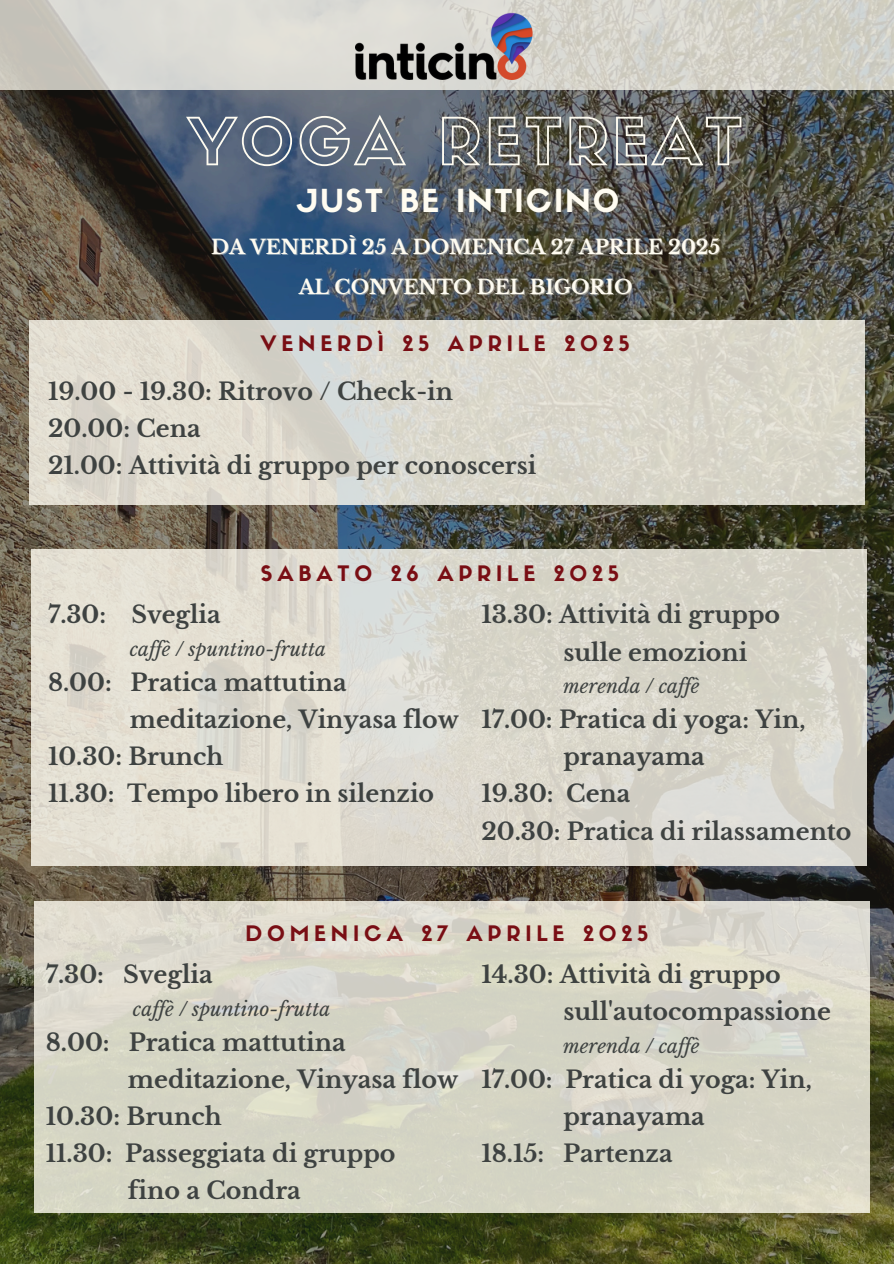
<style>
.page{position:relative;width:894px;height:1264px;background:#fff}
.page>*{position:absolute;margin:0;border:0;box-sizing:border-box;transform-origin:0 0}
.t1{font:62.7px "Sifonn Basic Outline";letter-spacing:.06em;color:#fffcf1}
.t2{font:31.2px "Sifonn Basic";letter-spacing:.06em;color:#fffcf1}
.t3{font:700 23.7px/37.2px "Libre Baskerville";color:#3e4241}
.t4{font:21px "Sifonn Basic";letter-spacing:.23em;color:#790e14}
.t5{font:700 19.65px "Libre Baskerville";color:#fffcf1}
.t6{font:italic 19.2px "Libre Baskerville";color:#3e4241}
</style>
<div class="page">
<img style="left:0;top:89px;width:893px;height:1174px">
<div style="left:29px;top:320px;width:835px;height:185px;background:linear-gradient(to right,#dfdcd1,#d8d6ca)"></div>
<div style="left:31px;top:550px;width:835px;height:316px;background:#dddacf"></div>
<div style="left:34px;top:901px;width:835px;height:311px;background:linear-gradient(to bottom,#dddacd,#d4d4c3)"></div>
<svg style="left:0;top:0;width:893px;height:89px;background:#d5d4cc"></svg>
<img style="left:355px;top:9px;width:181px;height:71px">
<p class="t1" style="left:188px;top:117px;width:555px">YOGA RETREAT</p>
<p class="t2" style="left:297px;top:188px;width:323px">JUST BE INTICINO</p>
<h1 class="t5" style="left:211px;top:235px;width:510px">DA VENERDÌ 25 A DOMENICA 27 APRILE 2025</h1>
<p class="t5" style="left:298px;top:275px;width:335px">AL CONVENTO DEL BIGORIO</p>
<p class="t4" style="left:260px;top:335px;width:370px">VENERDÌ 25 APRILE 2025</p>
<p class="t3" style="left:48px;top:373px;width:489px">19.00 - 19.30: Ritrovo / Check-in<br>20.00: Cena<br>21.00: Attività di gruppo per conoscersi</p>
<p class="t4" style="left:261px;top:565px;width:359px">SABATO 26 APRILE 2025</p>
<h2 class="t3" style="left:48px;top:596px;width:174px">7.30: Sveglia</h2>
<h2 class="t6" style="left:130px;top:637px;width:198px">caf è / spuntino-frutta</h2>
<h2 class="t3" style="left:48px;top:664px;width:300px">8.00: Pratica mattutina</h2>
<h2 class="t3" style="left:130px;top:701px;width:330px">meditazione, Vinyasa flow</h2>
<h2 class="t3" style="left:48px;top:738px;width:177px">10.30: Brunch</h2>
<h2 class="t3" style="left:48px;top:775px;width:387px">11.30: Tempo libero in silenzio</h2>
<p class="t3" style="left:563px;top:596px;width:218px;text-indent:-82px">13.30: Attività di gruppo sulle emozioni</p>
<p class="t6" style="left:563px;top:674px;width:138px">merenda / caf è</p>
<p class="t3" style="left:481px;top:701px;width:325px">17.00: Pratica di yoga: Yin,</p>
<p class="t3" style="left:563px;top:738px;width:143px">pranayama</p>
<p class="t3" style="left:481px;top:775px;width:150px">19.30: Cena</p>
<p class="t3" style="left:481px;top:812px;width:371px">20.30: Pratica di rilassamento</p>
<p class="t4" style="left:245px;top:925px;width:404px">DOMENICA 27 APRILE 2025</p>
<h3 class="t3" style="left:46px;top:956px;width:168px">7.30: Sveglia</h3>
<h3 class="t6" style="left:133px;top:997px;width:199px">caf è / spuntino-frutta</h3>
<h3 class="t3" style="left:46px;top:1023px;width:301px">8.00: Pratica mattutina</h3>
<h3 class="t3" style="left:128px;top:1060px;width:332px">meditazione, Vinyasa flow</h3>
<h3 class="t3" style="left:46px;top:1097px;width:177px">10.30: Brunch</h3>
<h3 class="t3" style="left:46px;top:1134px;width:351px">11.30: Passeggiata di gruppo</h3>
<h3 class="t3" style="left:128px;top:1172px;width:174px">fino a Condra</h3>
<h3 class="t3" style="left:563px;top:956px;width:269px;text-indent:-82px">14.30: Attività di gruppo sull'autocompassione</h3>
<h3 class="t6" style="left:563px;top:1034px;width:138px">merenda / caf è</h3>
<h3 class="t3" style="left:481px;top:1060px;width:332px">17.00: Pratica di yoga: Yin,</h3>
<h3 class="t3" style="left:563px;top:1097px;width:143px">pranayama</h3>
<h3 class="t3" style="left:481px;top:1134px;width:193px">18.15: Partenza</h3>
</div>
